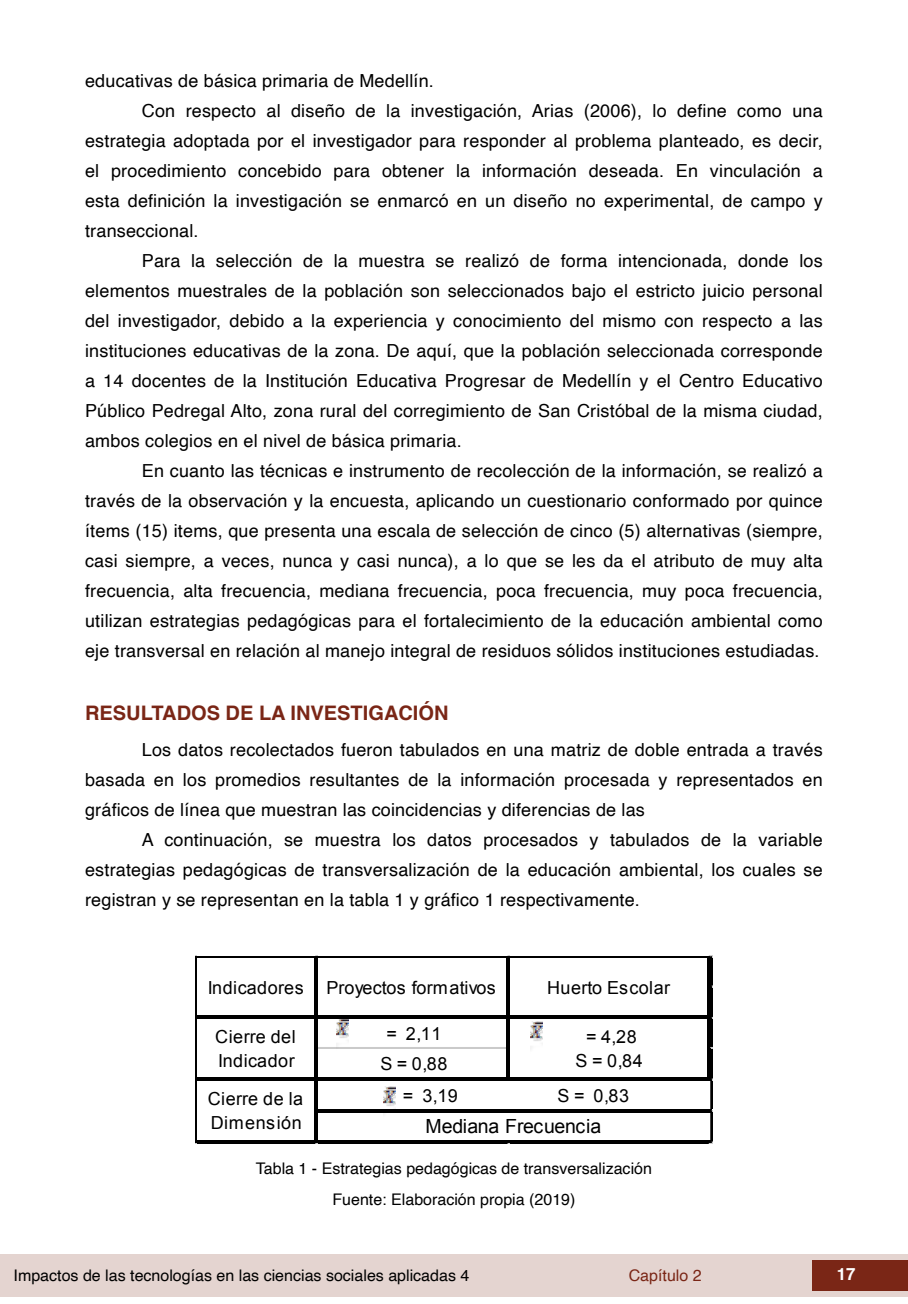
<style>
.page{position:relative;width:908px;height:1304px;background:#fff}
.page>*{position:absolute;margin:0;border:0;box-sizing:border-box;transform-origin:0 0}
.t1{font:700 20px "Helvetica";color:#7a2616}
.t2{font:19.6px "Arial";letter-spacing:-.02em;color:#000}
.t3{font:18px/30px "Helvetica";letter-spacing:.01em;color:#000;text-align:justify}
.t4{font:18px/24px "Arial";letter-spacing:.025em;color:#000;text-align:center}
.t5{font:18px "Arial";color:#000}
.t6{font:700 16.8px "Helvetica";color:#fff}
.t7{font:16px/30.6px "Helvetica";color:#000;text-align:center}
.t8{font:16px "Helvetica";color:#7a2616}
</style>
<div class="page">
<div style="left:0;top:1254px;width:906px;height:43px;background:#e4d4d0"></div>
<div style="left:812px;top:1261px;width:95px;height:30px;background:#7a2616"></div>
<hr style="left:197px;top:956px;width:515px;height:1px;background:#000">
<hr style="left:197px;top:1016px;width:515px;height:3px;background:#000">
<hr style="left:317px;top:1047px;width:189px;height:2px;background:#cacaca">
<hr style="left:197px;top:1077px;width:515px;height:3px;background:#000">
<hr style="left:709px;top:957px;width:3px;height:123px;background:#000">
<hr style="left:317px;top:1109px;width:395px;height:3px;background:#000">
<hr style="left:195px;top:956px;width:2px;height:187px;background:#000">
<hr style="left:314px;top:957px;width:3px;height:186px;background:#000">
<hr style="left:506px;top:957px;width:3px;height:123px;background:#000">
<hr style="left:707px;top:957px;width:3px;height:123px;background:#000">
<hr style="left:197px;top:1140px;width:515px;height:3px;background:#000">
<svg style="left:708px;top:1079px;width:5px;height:65px"></svg>
<img style="left:337px;top:1019px;width:12px;height:19px">
<img style="left:530px;top:1022px;width:12px;height:27px">
<img style="left:383px;top:1086px;width:12px;height:28px">
<p class="t3" style="left:85px;top:66px;width:350px">educativas de básica primaria de Medellín.</p>
<p class="t3" style="left:142px;top:96px;width:682px">Con respecto al diseño de la investigación, Arias (2006), lo define como una</p>
<p class="t3" style="left:85px;top:126px;width:738px">estrategia adoptada por el investigador para responder al problema planteado, es decir,</p>
<p class="t3" style="left:85px;top:156px;width:738px">el procedimiento concebido para obtener la información deseada. En vinculación a</p>
<p class="t3" style="left:85px;top:186px;width:738px">esta definición la investigación se enmarcó en un diseño no experimental, de campo y</p>
<p class="t3" style="left:85px;top:216px;width:115px">transeccional.</p>
<p class="t3" style="left:142px;top:246px;width:682px">Para la selección de la muestra se realizó de forma intencionada, donde los</p>
<p class="t3" style="left:85px;top:276px;width:738px">elementos muestrales de la población son seleccionados bajo el estricto juicio personal</p>
<p class="t3" style="left:85px;top:306px;width:738px">del investigador, debido a la experiencia y conocimiento del mismo con respecto a las</p>
<p class="t3" style="left:85px;top:336px;width:738px">instituciones educativas de la zona. De aquí, que la población seleccionada corresponde</p>
<p class="t3" style="left:85px;top:366px;width:738px">a 14 docentes de la Institución Educativa Progresar de Medellín y el Centro Educativo</p>
<p class="t3" style="left:85px;top:396px;width:738px">Público Pedregal Alto, zona rural del corregimiento de San Cristóbal de la misma ciudad,</p>
<p class="t3" style="left:85px;top:427px;width:378px">ambos colegios en el nivel de básica primaria.</p>
<p class="t3" style="left:142px;top:457px;width:682px">En cuanto las técnicas e instrumento de recolección de la información, se realizó a</p>
<p class="t3" style="left:85px;top:487px;width:738px">través de la observación y la encuesta, aplicando un cuestionario conformado por quince</p>
<p class="t3" style="left:85px;top:517px;width:738px">ítems (15) items, que presenta una escala de selección de cinco (5) alternativas (siempre,</p>
<p class="t3" style="left:85px;top:547px;width:738px">casi siempre, a veces, nunca y casi nunca), a lo que se les da el atributo de muy alta</p>
<p class="t3" style="left:85px;top:577px;width:738px">frecuencia, alta frecuencia, mediana frecuencia, poca frecuencia, muy poca frecuencia,</p>
<p class="t3" style="left:85px;top:607px;width:738px">utilizan estrategias pedagógicas para el fortalecimiento de la educación ambiental como</p>
<p class="t3" style="left:85px;top:637px;width:735px">eje transversal en relación al manejo integral de residuos sólidos instituciones estudiadas.</p>
<p class="t1" style="left:85px;top:701px;width:365px">RESULTADOS DE LA INVESTIGACIÓN</p>
<p class="t3" style="left:85px;top:735px;width:738px;text-indent:57px">Los datos recolectados fueron tabulados en una matriz de doble entrada a través basada en los promedios resultantes de la información procesada y representados en gráficos de línea que muestran las coincidencias y diferencias de las</p>
<p class="t3" style="left:85px;top:825px;width:738px;text-indent:57px">A continuación, se muestra los datos procesados y tabulados de la variable estrategias pedagógicas de transversalización de la educación ambiental, los cuales se registran y se representan en la tabla 1 y gráfico 1 respectivamente.</p>
<p class="t4" style="left:207px;top:975px;width:97px">Indicadores</p>
<p class="t5" style="left:326px;top:975px;width:171px">Proyectos formativos</p>
<p class="t4" style="left:547px;top:975px;width:124px">Huerto Escolar</p>
<p class="t4" style="left:215px;top:1025px;width:82px;text-align:left">Cierre del<br>Indicador</p>
<p class="t4" style="left:575px;top:1025px;width:69px">= 4,28<br>S = 0,84</p>
<p class="t4" style="left:380px;top:1019px;width:69px;line-height:30px">= 2,11<br>S = 0,88</p>
<p class="t4" style="left:207px;top:1086px;width:97px;text-align:left">Cierre de la<br>Dimensión</p>
<p class="t4" style="left:403px;top:1083px;width:57px">= 3,19</p>
<p class="t4" style="left:557px;top:1083px;width:73px">S = 0,83</p>
<p class="t2" style="left:425px;top:1113px;width:177px">Mediana Frecuencia</p>
<p class="t7" style="left:256px;top:1154px;width:397px">Tabla 1 - Estrategias pedagógicas de transversalización<br>Fuente: Elaboración propia (2019)</p>
<p class="t7" style="left:14px;top:1260px;width:457px">Impactos de las tecnologías en las ciencias sociales aplicadas 4</p>
<p class="t8" style="left:628px;top:1263px;width:74px">Capítulo 2</p>
<p class="t6" style="left:836px;top:1264px;width:20px">17</p>
</div>
